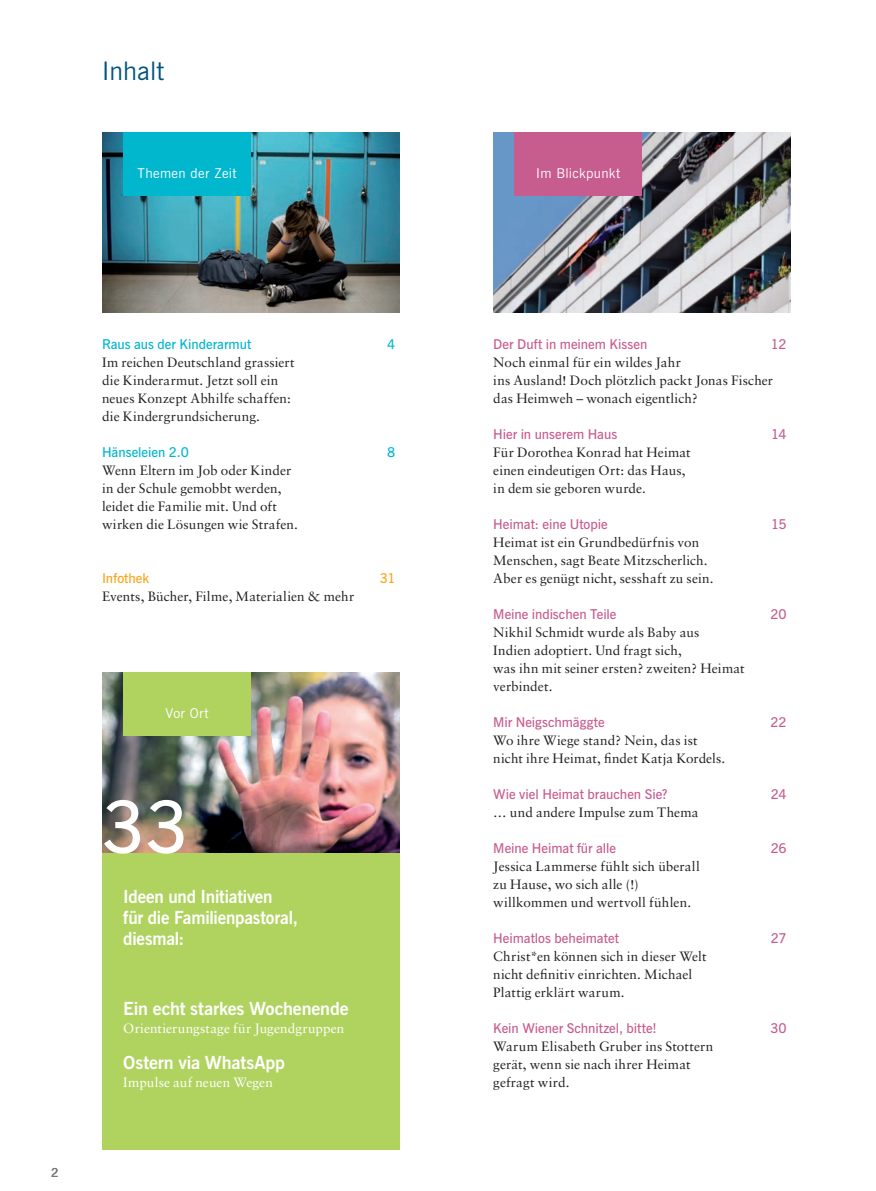
<style>
.page{position:relative;width:876px;height:1191px;background:#fff}
.page>*{position:absolute;margin:0;border:0;box-sizing:border-box;transform-origin:0 0}
.t1{font:600 72px "News Gothic BT";color:#fff}
.t2{font:25.5px "News Gothic BT";color:#00547e}
.t3{font:700 18px/21px "News Gothic BT";letter-spacing:-.01em;color:#fff;scale:.95 1}
.t4{font:700 18px "News Gothic BT";letter-spacing:-.01em;color:#fff}
.t5{font:13.5px/18px "Sabon";letter-spacing:.01em;color:#231f20}
.t6{font:600 13.5px "News Gothic BT";color:#c75c8f}
.t7{font:13.5px "Sabon";letter-spacing:.01em;color:#fff}
.t8{font:600 13.5px "News Gothic BT";color:#00b7ce}
.t9{font:13.5px "News Gothic BT";letter-spacing:.03em;color:#fff}
.t10{font:600 13.5px "News Gothic BT";color:#f9a51b}
.t11{font:600 12.3px "News Gothic BT";color:#76787b}
</style>
<div class="page">
<div style="left:102px;top:780px;width:298px;height:370px;background:#b0d360"></div>
<img style="left:493px;top:133px;width:298px;height:180px">
<img style="left:103px;top:133px;width:297px;height:180px">
<img style="left:102px;top:673px;width:298px;height:180px">
<div style="left:123px;top:133px;width:128px;height:63px;background:#00b7ce"></div>
<div style="left:514px;top:133px;width:128px;height:63px;background:#c75c8f"></div>
<div style="left:123px;top:673px;width:128px;height:63px;background:#b0d360"></div>
<p class="t2" style="left:102px;top:55px;width:64px">Inhalt</p>
<p class="t9" style="left:138px;top:165px;width:101px">Themen der Zeit</p>
<p class="t9" style="left:536px;top:165px;width:86px">Im Blickpunkt</p>
<p class="t11" style="left:51px;top:1165px;width:9px">2</p>
<p class="t8" style="left:102px;top:336px;width:151px">Raus aus der Kinderarmut</p>
<p class="t8" style="left:387px;top:336px;width:10px">4</p>
<p class="t5" style="left:102px;top:353px;width:194px">Im reichen Deutschland grassiert die Kinderarmut. Jetzt soll ein neues Konzept Abhilfe schaffen: die Kindergrundsicherung.</p>
<p class="t8" style="left:102px;top:443px;width:88px">Hänseleien 2.0</p>
<p class="t8" style="left:387px;top:443px;width:10px">8</p>
<p class="t5" style="left:102px;top:461px;width:197px">Wenn Eltern im Job oder Kinder in der Schule gemobbt werden, leidet die Familie mit. Und oft wirken die Lösungen wie Strafen.</p>
<p class="t10" style="left:102px;top:569px;width:49px">Infothek</p>
<p class="t10" style="left:380px;top:569px;width:17px">31</p>
<p class="t5" style="left:102px;top:587px;width:254px">Events, Bücher, Filme, Materialien &amp; mehr</p>
<p class="t9" style="left:165px;top:705px;width:45px">Vor Ort</p>
<p class="t1" style="left:102px;top:783px;width:88px">33</p>
<p class="t3" style="left:123px;top:886px;width:185px">Ideen und Initiativen<br>für die Familienpastoral, diesmal:</p>
<p class="t4" style="left:123px;top:997px;width:227px">Ein echt starkes Wochenende</p>
<p class="t7" style="left:123px;top:1020px;width:223px">Orientierungstage für Jugendgruppen</p>
<p class="t4" style="left:123px;top:1051px;width:163px">Ostern via WhatsApp</p>
<p class="t7" style="left:123px;top:1074px;width:151px">Impulse auf neuen Wegen</p>
<p class="t6" style="left:493px;top:335px;width:156px">Der Duft in meinem Kissen</p>
<p class="t6" style="left:771px;top:335px;width:17px">12</p>
<p class="t5" style="left:493px;top:353px;width:281px">Noch einmal für ein wildes Jahr<br>ins Ausland! Doch plötzlich packt Jonas Fischer das Heimweh – wonach eigentlich?</p>
<p class="t6" style="left:493px;top:425px;width:125px">Hier in unserem Haus</p>
<p class="t6" style="left:771px;top:425px;width:17px">14</p>
<p class="t5" style="left:493px;top:443px;width:199px">Für Dorothea Konrad hat Heimat einen eindeutigen Ort: das Haus, in dem sie geboren wurde.</p>
<p class="t6" style="left:493px;top:515px;width:116px">Heimat: eine Utopie</p>
<p class="t6" style="left:771px;top:515px;width:17px">15</p>
<p class="t5" style="left:493px;top:533px;width:222px">Heimat ist ein Grundbedürfnis von<br>Menschen, sagt Beate Mitzscherlich.<br>Aber es genügt nicht, sesshaft zu sein.</p>
<p class="t6" style="left:493px;top:605px;width:125px">Meine indischen Teile</p>
<p class="t6" style="left:770px;top:605px;width:18px">20</p>
<p class="t5" style="left:493px;top:623px;width:253px">Nikhil Schmidt wurde als Baby aus<br>Indien adoptiert. Und fragt sich,<br>was ihn mit seiner ersten? zweiten? Heimat verbindet.</p>
<p class="t6" style="left:493px;top:713px;width:113px">Mir Neigschmäggte</p>
<p class="t6" style="left:770px;top:713px;width:18px">22</p>
<p class="t5" style="left:493px;top:731px;width:234px">Wo ihre Wiege stand? Nein, das ist nicht ihre Heimat, findet Katja Kordels.</p>
<p class="t6" style="left:493px;top:785px;width:176px">Wie viel Heimat brauchen Sie?</p>
<p class="t6" style="left:771px;top:785px;width:17px">24</p>
<p class="t5" style="left:493px;top:803px;width:207px">… und andere Impulse zum Thema</p>
<p class="t6" style="left:493px;top:839px;width:124px">Meine Heimat für alle</p>
<p class="t6" style="left:771px;top:839px;width:18px">26</p>
<p class="t5" style="left:493px;top:857px;width:208px">Jessica Lammerse fühlt sich überall zu Hause, wo sich alle (!) willkommen und wertvoll fühlen.</p>
<p class="t6" style="left:493px;top:929px;width:127px">Heimatlos beheimatet</p>
<p class="t6" style="left:771px;top:929px;width:17px">27</p>
<p class="t5" style="left:493px;top:947px;width:215px">Christ*en können sich in dieser Welt nicht definitiv einrichten. Michael<br>Plattig erklärt warum.</p>
<p class="t6" style="left:493px;top:1019px;width:165px">Kein Wiener Schnitzel, bitte!</p>
<p class="t6" style="left:770px;top:1019px;width:18px">30</p>
<p class="t5" style="left:493px;top:1037px;width:221px">Warum Elisabeth Gruber ins Stottern gerät, wenn sie nach ihrer Heimat gefragt wird.</p>
</div>
